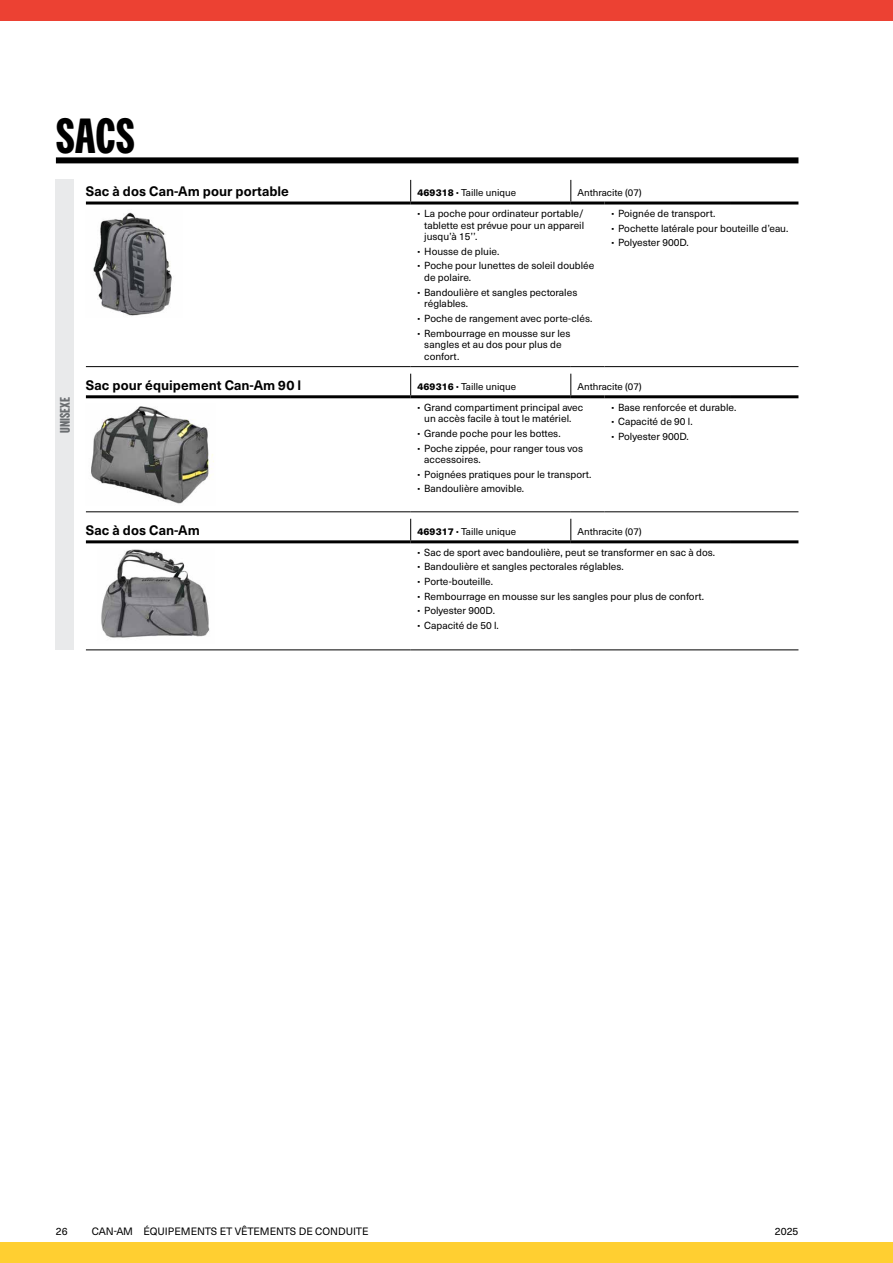
<style>
.page{position:relative;width:893px;height:1263px;background:#fff}
.page>*{position:absolute;margin:0;border:0;box-sizing:border-box;transform-origin:0 0}
.t1{font:700 48px "Can Am Gothic";color:#000}
.t2{font:700 13.5px "Neue Haas Unica W1 G";color:#000}
.t3{font:700 13.5px "Can Am Gothic";letter-spacing:.01em;color:#6a6d70}
.t4{font:10.5px "Neue Haas Unica W1 G";color:#000}
.t5{font:10.2px/14.5px "Neue Haas Unica W1 G";color:#000}
.t6{font:9.75px "Neue Haas Unica W1 G";color:#000}
.s1{font-weight:800}
</style>
<div class="page">
<svg style="left:410px;top:180px;width:1px;height:21px"></svg>
<hr style="left:411px;top:201px;width:160px;height:3px;background:#000">
<hr style="left:571px;top:201px;width:34px;height:3px;background:#000">
<hr style="left:605px;top:201px;width:126px;height:3px;background:#000">
<hr style="left:731px;top:201px;width:67px;height:3px;background:#000">
<hr style="left:411px;top:366px;width:160px;height:1px;background:#000">
<hr style="left:571px;top:366px;width:34px;height:1px;background:#000">
<hr style="left:605px;top:366px;width:126px;height:1px;background:#000">
<hr style="left:731px;top:366px;width:67px;height:1px;background:#000">
<svg style="left:570px;top:180px;width:1px;height:21px"></svg>
<hr style="left:86px;top:201px;width:325px;height:3px;background:#000">
<hr style="left:86px;top:366px;width:325px;height:1px;background:#000">
<img style="left:93px;top:212px;width:79px;height:104px">
<svg style="left:410px;top:374px;width:1px;height:21px"></svg>
<hr style="left:411px;top:395px;width:160px;height:3px;background:#000">
<hr style="left:571px;top:395px;width:34px;height:3px;background:#000">
<hr style="left:605px;top:395px;width:126px;height:3px;background:#000">
<hr style="left:731px;top:395px;width:67px;height:3px;background:#000">
<hr style="left:411px;top:511px;width:160px;height:1px;background:#000">
<hr style="left:571px;top:511px;width:34px;height:1px;background:#000">
<hr style="left:605px;top:511px;width:126px;height:1px;background:#000">
<hr style="left:731px;top:511px;width:67px;height:1px;background:#000">
<svg style="left:570px;top:374px;width:1px;height:21px"></svg>
<hr style="left:86px;top:395px;width:325px;height:3px;background:#000">
<hr style="left:86px;top:511px;width:325px;height:1px;background:#000">
<img style="left:91px;top:406px;width:123px;height:98px">
<svg style="left:410px;top:519px;width:1px;height:21px"></svg>
<hr style="left:411px;top:540px;width:160px;height:3px;background:#000">
<hr style="left:571px;top:540px;width:160px;height:3px;background:#000">
<hr style="left:731px;top:540px;width:67px;height:3px;background:#000">
<hr style="left:411px;top:650px;width:160px;height:1px;background:#000">
<hr style="left:571px;top:650px;width:160px;height:1px;background:#000">
<hr style="left:731px;top:650px;width:67px;height:1px;background:#000">
<svg style="left:570px;top:519px;width:1px;height:21px"></svg>
<hr style="left:86px;top:540px;width:325px;height:3px;background:#000">
<hr style="left:86px;top:650px;width:325px;height:1px;background:#000">
<img style="left:101px;top:549px;width:109px;height:89px">
<div style="left:56px;top:180px;width:18px;height:470px;background:#e9eaeb"></div>
<div style="left:56px;top:157px;width:742px;height:6px;background:#000"></div>
<div style="left:0;top:0;width:893px;height:20px;background:#ec4133"></div>
<div style="left:0;top:1243px;width:893px;height:20px;background:#ffcf31"></div>
<h1 class="t1" style="left:56px;top:104px;width:80px">SACS</h1>
<h2 class="t3" style="left:56px;top:433px;width:38px;rotate:-90deg">UNISEXE</h2>
<h2 class="t2" style="left:86px;top:181px;width:205px">Sac à dos Can-Am pour portable</h2>
<p class="t6" style="left:417px;top:186px;width:100px"><span class="s1">469318 ·</span> Taille unique</p>
<p class="t6" style="left:578px;top:186px;width:66px">Anthracite (07)</p>
<p class="t5" style="left:424px;top:207px;width:162px;line-height:11.6px;text-align:justify;text-indent:-7px"><span class="s1">·</span> La poche pour ordinateur portable/ tablette est prévue pour un appareil jusqu’à 15’’.</p>
<p class="t5" style="left:417px;top:243px;width:178px"><span class="s1">·</span> Housse de pluie.<br><span class="s1">·</span> Poche pour lunettes de soleil doublée</p>
<p class="t5" style="left:417px;top:270px;width:161px;text-indent:7px">de polaire.<br><span class="s1">·</span> Bandoulière et sangles pectorales</p>
<p class="t5" style="left:417px;top:296px;width:176px;text-indent:7px">réglables.<br><span class="s1">·</span> Poche de rangement avec porte-clés. <span class="s1">·</span> Rembourrage en mousse sur les</p>
<p class="t5" style="left:424px;top:338px;width:139px;line-height:11.6px">sangles et au dos pour plus de confort.</p>
<p class="t5" style="left:611px;top:205px;width:179px"><span class="s1">·</span> Poignée de transport.<br><span class="s1">·</span> Pochette latérale pour bouteille d’eau. <span class="s1">·</span> Polyester 900D.</p>
<h2 class="t2" style="left:86px;top:375px;width:217px">Sac pour équipement Can-Am 90 l</h2>
<p class="t6" style="left:417px;top:379px;width:100px"><span class="s1">469316 ·</span> Taille unique</p>
<p class="t6" style="left:578px;top:379px;width:66px">Anthracite (07)</p>
<p class="t5" style="left:417px;top:401px;width:167px;line-height:11.6px;text-align:center"><span class="s1">·</span> Grand compartiment principal avec un accès facile à tout le matériel.</p>
<p class="t5" style="left:417px;top:426px;width:167px"><span class="s1">·</span> Grande poche pour les bottes.<br><span class="s1">·</span> Poche zippée, pour ranger tous vos</p>
<p class="t5" style="left:417px;top:452px;width:176px;text-indent:7px">accessoires.<br><span class="s1">·</span> Poignées pratiques pour le transport. <span class="s1">·</span> Bandoulière amovible.</p>
<p class="t5" style="left:611px;top:399px;width:127px"><span class="s1">·</span> Base renforcée et durable. <span class="s1">·</span> Capacité de 90 l.<br><span class="s1">·</span> Polyester 900D.</p>
<h2 class="t2" style="left:86px;top:520px;width:115px">Sac à dos Can-Am</h2>
<p class="t6" style="left:417px;top:524px;width:100px"><span class="s1">469317 ·</span> Taille unique</p>
<p class="t6" style="left:578px;top:524px;width:66px">Anthracite (07)</p>
<p class="t5" style="left:417px;top:544px;width:299px"><span class="s1">·</span> Sac de sport avec bandoulière, peut se transformer en sac à dos. <span class="s1">·</span> Bandoulière et sangles pectorales réglables.<br><span class="s1">·</span> Porte-bouteille.<br><span class="s1">·</span> Rembourrage en mousse sur les sangles pour plus de confort.<br><span class="s1">·</span> Polyester 900D.<br><span class="s1">·</span> Capacité de 50 l.</p>
<p class="t4" style="left:56px;top:1223px;width:13px">26</p>
<p class="t4" style="left:92px;top:1223px;width:278px">CAN-AM ÉQUIPEMENTS ET VÊTEMENTS DE CONDUITE</p>
<p class="t4" style="left:775px;top:1223px;width:25px">2025</p>
</div>
